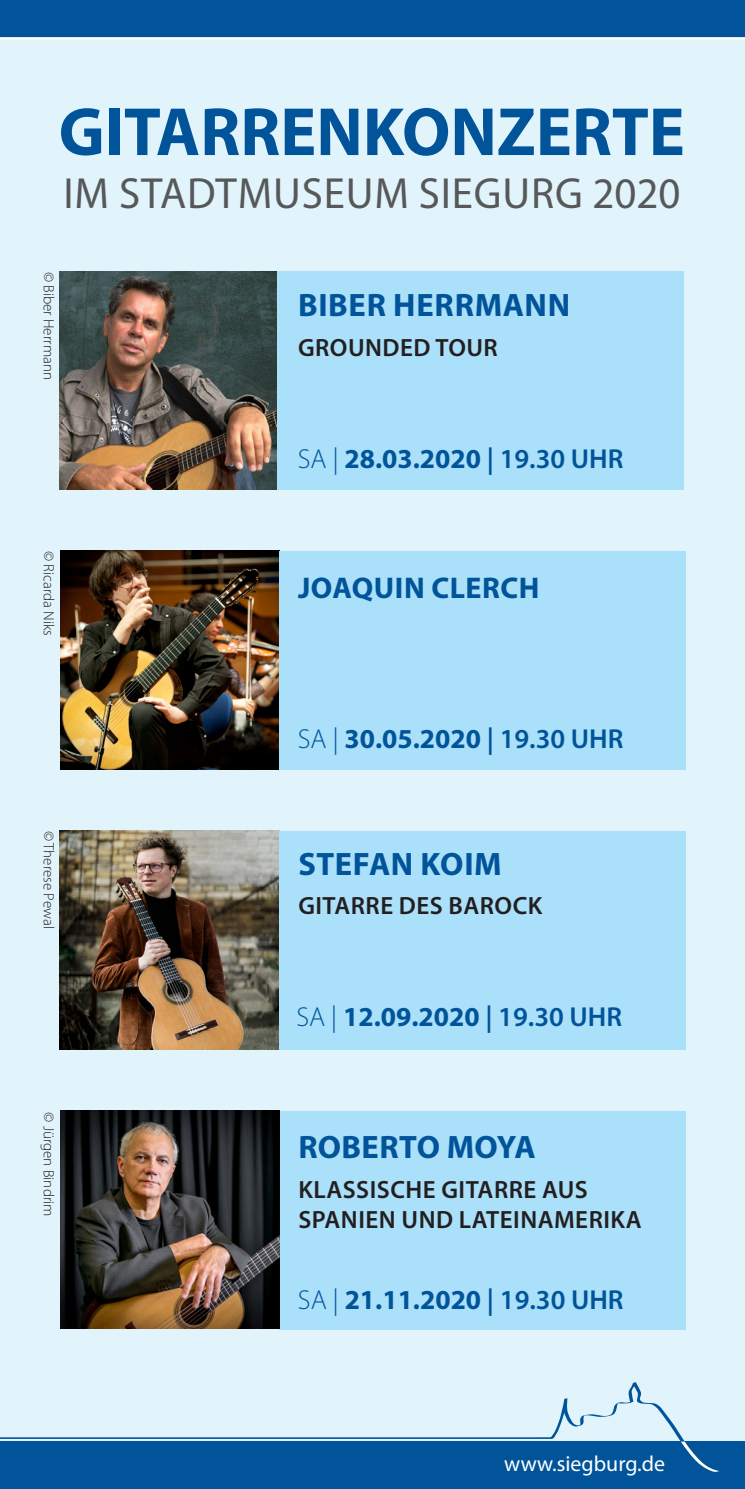
<style>
.page{position:relative;width:745px;height:1489px;background:#fff}
.page>*{position:absolute;margin:0;border:0;box-sizing:border-box;transform-origin:0 0}
.t1{font:700 68.75px "Myriad Pro";color:#01549a}
.t2{font:43.75px "Myriad Pro";letter-spacing:.02em;color:#57585a}
.t3{font:700 32.5px "Myriad Pro";letter-spacing:.015em;color:#01549a}
.t4{font:700 30px "Myriad Pro";letter-spacing:.015em;color:#01549a}
.Fließtext{font:700 27.5px "Myriad Pro";color:#01549a}
.t5{font:600 25px/30px "Myriad Pro";letter-spacing:.02em;color:#231f20}
.t6{font:21.75px "Myriad Pro";color:#fff}
.t7{font:300 15px "Myriad Pro";color:#231f20}
.s1{font-weight:300}
.s2{font-weight:600}
</style>
<div class="page">
<div style="left:0;top:28px;width:744px;height:1428px;background:#e1f4fc"></div>
<svg style="left:0;top:0;width:744px;height:40px;background:#1360a1"></svg>
<div style="left:0;top:1441px;width:744px;height:47px;background:#01549a"></div>
<svg style="left:0;top:1382px;width:685px;height:59px"></svg>
<svg style="left:681px;top:1441px;width:38px;height:31px"></svg>
<img style="left:60px;top:271px;width:217px;height:218px">
<img style="left:61px;top:550px;width:218px;height:219px">
<img style="left:60px;top:830px;width:219px;height:219px">
<div style="left:277px;top:271px;width:406px;height:219px;background:#aae0f9"></div>
<div style="left:279px;top:550px;width:406px;height:219px;background:#aae0f9"></div>
<div style="left:279px;top:830px;width:406px;height:219px;background:#aae0f9"></div>
<div style="left:279px;top:1110px;width:406px;height:219px;background:#aae0f9"></div>
<img style="left:60px;top:1110px;width:219px;height:218px">
<p class="t1" style="left:59px;top:87px;width:627px">GITARRENKONZERTE</p>
<p class="t2" style="left:63px;top:166px;width:618px">IM STADTMUSEUM SIEGURG 2020</p>
<p class="t7" style="left:57px;top:271px;width:110px;rotate:90deg">© Biber Herrmann</p>
<p class="t7" style="left:57px;top:550px;width:87px;rotate:90deg">© Ricarda Niks</p>
<p class="t7" style="left:57px;top:830px;width:100px;rotate:90deg">© Therese Pewal</p>
<p class="t7" style="left:57px;top:1112px;width:106px;rotate:90deg">© Jürgen Bindrim</p>
<p class="t3" style="left:298px;top:284px;width:273px">BIBER HERRMANN</p>
<p class="t5" style="left:298px;top:332px;width:201px">GROUNDED TOUR</p>
<p class="Fließtext" style="left:297px;top:440px;width:327px"><span class="s1">SA |</span> 28.03.2020 <span class="s2">| 19.30 UHR</span></p>
<p class="t4" style="left:298px;top:568px;width:243px">JOAQUIN CLERCH</p>
<p class="Fließtext" style="left:297px;top:720px;width:327px"><span class="s1">SA |</span> 30.05.2020 <span class="s2">| 19.30 UHR</span></p>
<p class="t3" style="left:298px;top:842px;width:205px">STEFAN KOIM</p>
<p class="t5" style="left:298px;top:890px;width:245px">GITARRE DES BAROCK</p>
<p class="Fließtext" style="left:296px;top:999px;width:327px"><span class="s1">SA |</span> 12.09.2020 <span class="s2">| 19.30 UHR</span></p>
<p class="t3" style="left:298px;top:1125px;width:239px">ROBERTO MOYA</p>
<p class="t5" style="left:298px;top:1173px;width:345px">KLASSISCHE GITARRE AUS<br>SPANIEN UND LATEINAMERIKA</p>
<p class="Fließtext" style="left:298px;top:1281px;width:327px"><span class="s1">SA |</span> 21.11.2020 <span class="s2">| 19.30 UHR</span></p>
<p class="t6" style="left:504px;top:1449px;width:162px">www.siegburg.de</p>
</div>
